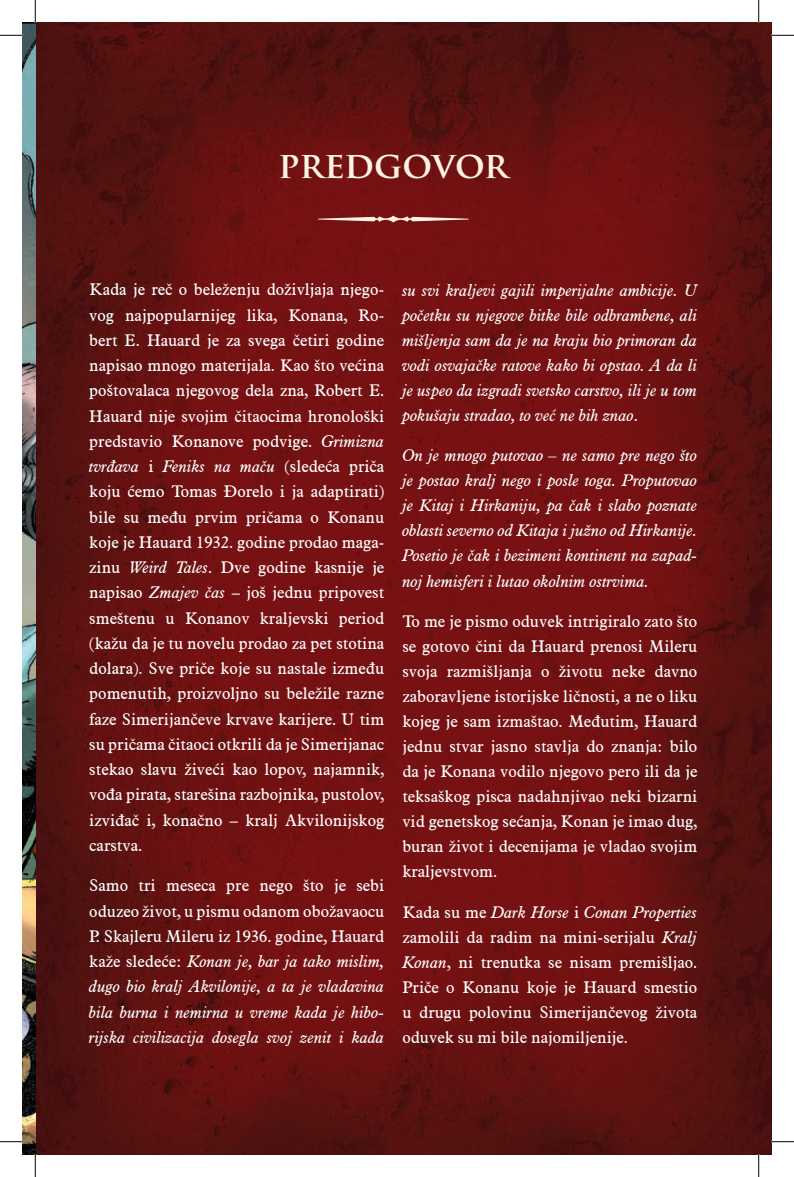
<style>
.page{position:relative;width:794px;height:1177px;background:#fff}
.page>*{position:absolute;margin:0;border:0;box-sizing:border-box;transform-origin:0 0}
.t1{font:700 36px "Trajan Pro";color:#fef4e4}
.t2{font:16.5px/25.2px "Aldine 721 BT";color:#fff;text-align:justify}
.t3{font:italic 16.5px/25px "Aldine 721 BT";color:#fff;text-align:justify}
.s1{font-style:italic}
.s2{font-style:normal}
</style>
<div class="page">
<img style="left:35px;top:23px;width:736px;height:1131px">
<img style="left:22px;top:22px;width:13px;height:1132px">
<svg style="left:318px;top:215px;width:150px;height:7px"></svg>
<hr style="left:34px;top:0;width:2px;height:23px;background:#fff">
<svg style="left:0;top:35px;width:22px;height:1px"></svg>
<svg style="left:771px;top:35px;width:22px;height:1px"></svg>
<svg style="left:0;top:1141px;width:22px;height:1px"></svg>
<svg style="left:771px;top:1141px;width:22px;height:1px"></svg>
<svg style="left:35px;top:0;width:1px;height:23px"></svg>
<svg style="left:35px;top:1154px;width:1px;height:22px"></svg>
<svg style="left:758px;top:0;width:1px;height:23px"></svg>
<svg style="left:758px;top:1154px;width:1px;height:22px"></svg>
<h1 class="t1" style="left:278px;top:143px;width:232px">PREDGOVOR</h1>
<p class="t2" style="left:89px;top:277px;width:296px">Kada je reč o beleženju doživljaja njego&shy;vog najpopularnijeg lika, Konana, Ro&shy;bert E. Hauard je za svega četiri godine napisao mnogo materijala. Kao što većina poštovalaca njegovog dela zna, Robert E.<br>Hauard nije svojim čitaocima hronološki predstavio Konanove podvige. <span class="s1">Grimizna tvrđava</span> i <span class="s1">Feniks na maču</span> (sledeća priča koju ćemo Tomas Ðorelo i ja adaptirati) bile su među prvim pričama o Konanu koje je Hauard 1932. godine prodao maga&shy;zinu <span class="s1">Weird Tales</span>. Dve godine kasnije je napisao <span class="s1">Zmajev čas</span> – još jednu pripovest smeštenu u Konanov kraljevski period (kažu da je tu novelu prodao za pet stotina dolara). Sve priče koje su nastale između pomenutih, proizvoljno su beležile razne faze Simerijančeve krvave karijere. U tim su pričama čitaoci otkrili da je Simerijanac stekao slavu živeći kao lopov, najamnik, vođa pirata, starešina razbojnika, pustolov, izviđač i, konačno – kralj Akvilonijskog carstva.</p>
<p class="t3" style="left:89px;top:872px;width:296px"><span class="s2">Samo tri meseca pre nego što je sebi oduzeo život, u pismu odanom obožavaocu P. Skajleru Mileru iz 1936. godine, Hauard kaže sledeće:</span> Konan je, bar ja tako mislim, dugo bio kralj Akvilonije, a ta je vladavina bila burna i nemirna u vreme kada je hibo&shy;rijska civilizacija dosegla svoj zenit i kada</p>
<p class="t3" style="left:402px;top:277px;width:296px">su svi kraljevi gajili imperijalne ambicije. U početku su njegove bitke bile odbrambene, ali mišljenja sam da je na kraju bio primoran da vodi osvajačke ratove kako bi opstao. A da li je uspeo da izgradi svetsko carstvo, ili je u tom pokušaju stradao, to već ne bih znao<span class="s2">.</span></p>
<p class="t3" style="left:402px;top:442px;width:296px">On je mnogo putovao – ne samo pre nego što je postao kralj nego i posle toga. Proputovao je Kitaj i Hirkaniju, pa čak i slabo poznate oblasti severno od Kitaja i južno od Hirkanije.<br>Posetio je čak i bezimeni kontinent na zapad&shy;noj hemisferi i lutao okolnim ostrvima.</p>
<p class="t2" style="left:402px;top:608px;width:296px">To me je pismo oduvek intrigiralo zato što se gotovo čini da Hauard prenosi Mileru svoja razmišljanja o životu neke davno zaboravljene istorijske ličnosti, a ne o liku kojeg je sam izmaštao. Međutim, Hauard jednu stvar jasno stavlja do znanja: bilo da je Konana vodilo njegovo pero ili da je teksaškog pisca nadahnjivao neki bizarni vid genetskog sećanja, Konan je imao dug, buran život i decenijama je vladao svojim kraljevstvom.</p>
<p class="t2" style="left:402px;top:898px;width:296px">Kada su me <span class="s1">Dark Horse</span> i <span class="s1">Conan Properties </span>zamolili da radim na mini-serijalu <span class="s1">Kralj Konan</span>, ni trenutka se nisam premišljao.<br>Priče o Konanu koje je Hauard smestio u drugu polovinu Simerijančevog života oduvek su mi bile najomiljenije.</p>
</div>
